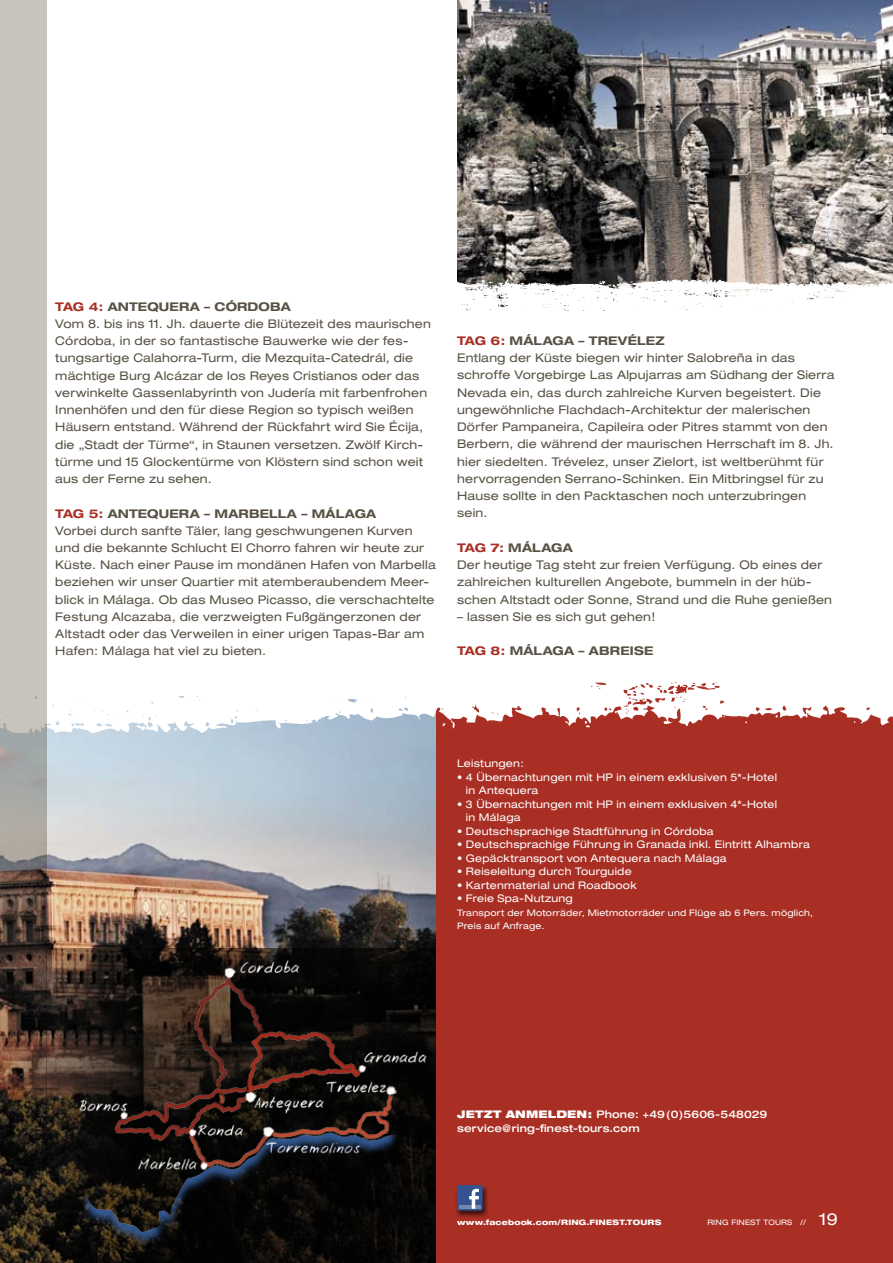
<style>
.page{position:relative;width:893px;height:1263px;background:#fff}
.page>*{position:absolute;margin:0;border:0;box-sizing:border-box;transform-origin:0 0}
.t1{font:expanded 12px/17.2px "Helvetica Neue";letter-spacing:.02em;color:#585144}
.t2{font:700 expanded 12px "Helvetica Neue";letter-spacing:.015em;color:#585144}
.t3{font:expanded 10.5px/13.5px "Helvetica Neue";letter-spacing:.025em;color:#fff}
.t4{font:500 expanded 10.5px/13.5px "Helvetica Neue";letter-spacing:.02em;color:#fff}
.t5{font:expanded 9px/13.5px "Helvetica Neue";letter-spacing:.025em;color:#fff}
.t6{font:800 expanded 7.5px "Helvetica Neue";letter-spacing:.025em;color:#fff}
.t7{font:expanded 7.5px "Helvetica Neue";letter-spacing:.02em;color:#fff}
.s1{color:#a92f25}
.s2{font-weight:700;color:#a92f25}
.s3{font-weight:700}
.s4{font-weight:900}
.s5{font-size:16.5px}
</style>
<div class="page">
<div style="left:436px;top:682px;width:457px;height:581px;background:#a92f25"></div>
<img style="left:47px;top:733px;width:389px;height:216px">
<img style="left:457px;top:0;width:436px;height:276px">
<img style="left:457px;top:276px;width:436px;height:35px">
<img style="left:47px;top:682px;width:846px;height:51px">
<svg style="left:0;top:0;width:47px;height:1263px;background:#999189"></svg>
<svg style="left:47px;top:949px;width:389px;height:314px;background:#0b0907"></svg>
<div style="left:455px;top:1184px;width:34px;height:34px;background:#000;opacity:.7"></div>
<div style="left:457px;top:1185px;width:26px;height:25px;background:#355390"></div>
<hr style="left:459px;top:1205px;width:22px;height:4px;background:#7187b2">
<svg style="left:469px;top:1189px;width:10px;height:20px"></svg>
<img style="left:46px;top:949px;width:387px;height:301px">
<p class="t2" style="left:55px;top:299px;width:58px"><span class="s1">TAG 4:</span> ANTEQUER</p>
<p class="t2" style="left:190px;top:299px;width:102px">A – CÓRDOBA</p>
<p class="t1" style="left:55px;top:315px;width:377px">Vom 8. bis ins 11. Jh. dauerte die Blütezeit des maurischen Córdoba, in der so fantastische Bauwerke wie der fes&shy;tungsartige Calahorra-Turm, die Mezquita-Catedrál, die mächtige Burg Alcázar de los Reyes Cristianos oder das verwinkelte Gassenlabyrinth von Judería mit farbenfrohen Innenhöfen und den für diese Region so typisch weißen Häusern entstand. Während der Rückfahrt wird Sie Écija, die „Stadt der Türme“, in Staunen versetzen. Zwölf Kirch&shy;türme und 15 Glockentürme von Klöstern sind schon weit aus der Ferne zu sehen.</p>
<p class="t2" style="left:55px;top:506px;width:58px"><span class="s1">TAG 5:</span> ANTEQUER</p>
<p class="t2" style="left:190px;top:506px;width:80px">A – MARBELL</p>
<p class="t2" style="left:287px;top:506px;width:91px">A – MÁLAGA</p>
<p class="t1" style="left:55px;top:522px;width:382px">Vorbei durch sanfte Täler, lang geschwungenen Kurven und die bekannte Schlucht El Chorro fahren wir heute zur Küste. Nach einer Pause im mondänen Hafen von Marbella beziehen wir unser Quartier mit atemberaubendem Meer&shy;blick in Málaga. Ob das Museo Picasso, die verschachtelte Festung Alcazaba, die verzweigten Fußgängerzonen der Altstadt oder das Verweilen in einer urigen Tapas-Bar am Hafen: Málaga hat viel zu bieten.</p>
<p class="t2" style="left:457px;top:333px;width:152px"><span class="s1">TAG 6:</span> MÁLAGA – TREV</p>
<p class="t2" style="left:628px;top:333px;width:20px">ÉLEZ</p>
<p class="t1" style="left:457px;top:349px;width:379px">Entlang der Küste biegen wir hinter Salobreña in das schroffe Vorgebirge Las Alpujarras am Südhang der Sierra Nevada ein, das durch zahlreiche Kurven begeistert. Die ungewöhnliche Flachdach-Architektur der malerischen Dörfer Pampaneira, Capileira oder Pitres stammt von den Berbern, die während der maurischen Herrschaft im 8. Jh. hier siedelten. Trévelez, unser Zielort, ist weltberühmt für hervorragenden Serrano-Schinken. Ein Mitbringsel für zu Hause sollte in den Packtaschen noch unterzubringen sein.</p>
<p class="t1" style="left:457px;top:539px;width:376px"><span class="s2">TAG 7:</span> <span class="s3">MÁLAGA<br></span>Der heutige Tag steht zur freien Verfügung. Ob eines der zahlreichen kulturellen Angebote, bummeln in der hüb&shy;schen Altstadt oder Sonne, Strand und die Ruhe genießen</p>
<p class="t1" style="left:457px;top:608px;width:200px">– lassen Sie es sich gut gehen!</p>
<p class="t2" style="left:457px;top:644px;width:163px"><span class="s1">TAG 8:</span> MÁLAGA – ABREISE</p>
<p class="t3" style="left:457px;top:757px;width:68px">Leistungen:</p>
<p class="t3" style="left:466px;top:770px;width:313px;text-indent:-9px">• 4 Übernachtungen mit HP in einem exklusiven 5*-Hotel in Antequera</p>
<p class="t3" style="left:466px;top:797px;width:313px;text-indent:-9px">• 3 Übernachtungen mit HP in einem exklusiven 4*-Hotel in Málaga</p>
<p class="t3" style="left:457px;top:824px;width:258px">• Deutschsprachige Stadtführung in Córdoba</p>
<p class="t3" style="left:457px;top:838px;width:354px">• Deutschsprachige Führung in Granada inkl. Eintritt -Alhambra</p>
<p class="t3" style="left:457px;top:851px;width:271px">• Gepäcktransport von Antequera nach Málaga</p>
<p class="t3" style="left:457px;top:865px;width:176px">• Reiseleitung durch Tourguide</p>
<p class="t3" style="left:457px;top:878px;width:181px">• Kartenmaterial und Roadbook</p>
<p class="t3" style="left:457px;top:892px;width:117px">• Freie Spa-Nutzung</p>
<p class="t5" style="left:457px;top:906px;width:358px">Transport der Motorräder, Mietmotorräder und Flüge ab 6 Pers. möglich,<br>Preis auf Anfrage.</p>
<p class="t4" style="left:457px;top:1107px;width:312px"><span class="s4">JETZT ANMELDEN:</span> Phone: +49(0)5606-548029 service@ring-finest-tours.com</p>
<p class="t6" style="left:457px;top:1217px;width:206px">www.facebook.com/RING.FINEST.TOURS</p>
<p class="t7" style="left:707px;top:1218px;width:132px">RING FINEST TOURS // <span class="s5">19</span></p>
</div>
